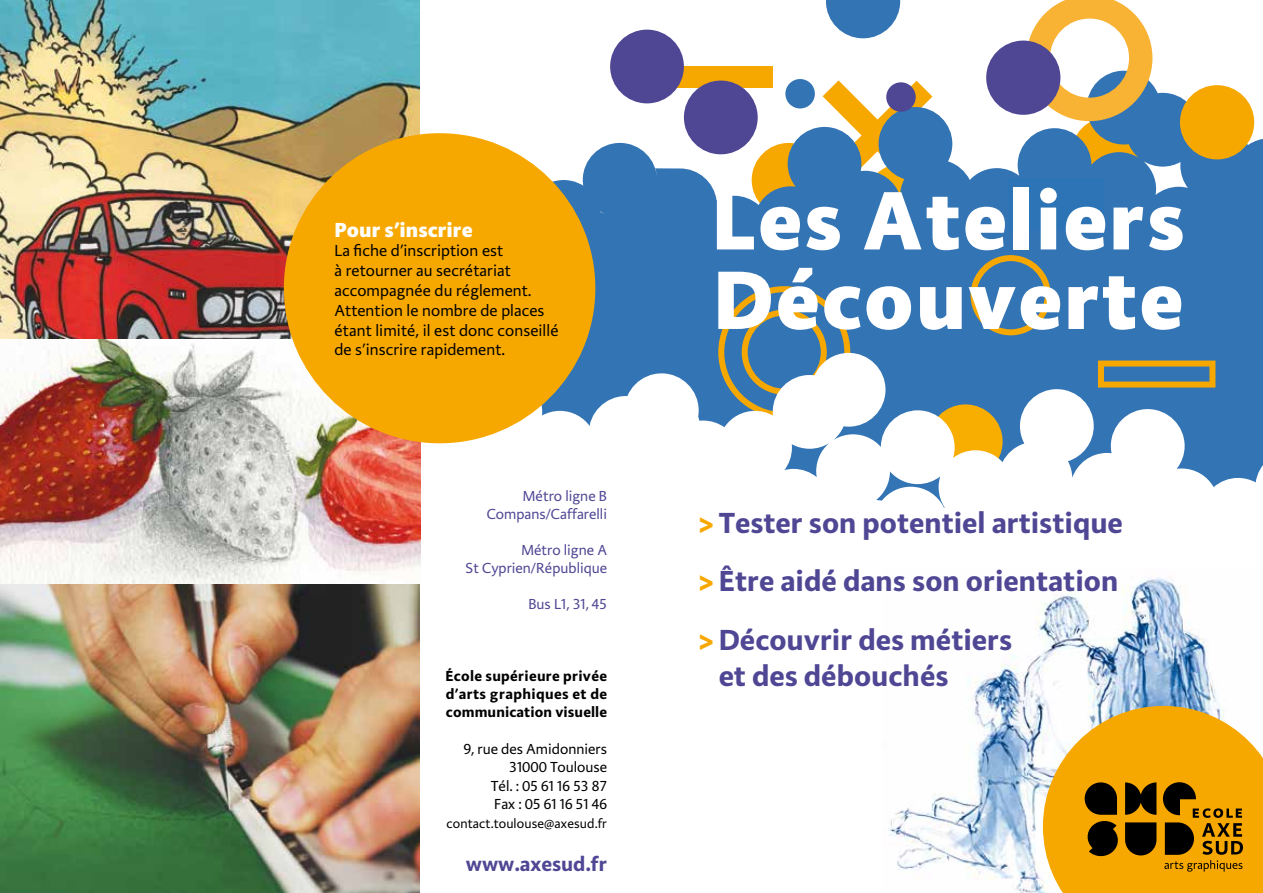
<style>
.page{position:relative;width:1263px;height:893px;background:#fff}
.page>*{position:absolute;margin:0;border:0;box-sizing:border-box;transform-origin:0 0}
.t1{font:900 85.5px/79.5px "Uma Sans";letter-spacing:.02em;color:#fff}
.t2{font:700 30px/58.5px "Uma Sans";color:#4f4794}
.t3{font:900 21px "Uma Sans";color:#fff}
.t4{font:700 21px "Uma Sans";color:#4f4794}
.t5{font:16.5px/19.8px "Uma Sans";letter-spacing:.005em;color:#000}
.t6{font:15px/18px "Uma Sans";color:#4f4794;text-align:right}
.t7{font:700 15px/18px "Uma Sans";letter-spacing:.02em;color:#000;text-align:justify}
.t8{font:15px/18.5px "Uma Sans";color:#000;text-align:right}
.t9{font:13.5px "Uma Sans";letter-spacing:.01em;color:#000}
.s1{font-weight:900;color:#f7a800}
</style>
<div class="page">
<svg style="left:424px;top:71px;width:839px;height:282px;fill:#3374b5"></svg>
<svg style="left:1026px;top:0;width:126px;height:121px"></svg>
<div style="left:661px;top:67px;width:112px;height:21px;background:#f7a800"></div>
<div style="left:684px;top:81px;width:74px;height:73px;background:#4f4794;border-radius:50%"></div>
<div style="left:610px;top:30px;width:74px;height:73px;background:#4f4794;border-radius:50%"></div>
<div style="left:886px;top:82px;width:30px;height:30px;background:#4f4794;border-radius:50%"></div>
<div style="left:785px;top:79px;width:30px;height:29px;background:#3374b5;border-radius:50%"></div>
<div style="left:986px;top:41px;width:74px;height:74px;background:#4f4794;border-radius:50%"></div>
<svg style="left:826px;top:0;width:74px;height:38px"></svg>
<div style="left:583px;top:143px;width:74px;height:74px;background:#3374b5;border-radius:50%"></div>
<div style="left:1023px;top:171px;width:78px;height:78px;background:#3374b5;border-radius:50%"></div>
<div style="left:526px;top:180px;width:75px;height:74px;background:#3374b5;border-radius:50%"></div>
<svg style="left:718px;top:286px;width:132px;height:67px;background:#5e7f8c"></svg>
<svg style="left:970px;top:255px;width:81px;height:80px;background:#5d7f8d"></svg>
<div style="left:1180px;top:85px;width:74px;height:74px;background:#f7a800;border-radius:50%"></div>
<svg style="left:512px;top:353px;width:751px;height:155px"></svg>
<div style="left:443px;top:408px;width:75px;height:74px;background:#fff;border-radius:50%"></div>
<div style="left:1008px;top:179px;width:95px;height:52px;background:#2c74b5"></div>
<img style="left:889px;top:577px;width:330px;height:316px">
<img style="left:0;top:584px;width:420px;height:309px">
<img style="left:0;top:338px;width:421px;height:246px">
<img style="left:0;top:0;width:420px;height:338px">
<div style="left:284px;top:133px;width:311px;height:310px;background:#f7a800;border-radius:50%"></div>
<svg style="left:1043px;top:706px;width:220px;height:187px;background:#d49b22"></svg>
<p class="t3" style="left:334px;top:218px;width:140px">Pour s’inscrire</p>
<p class="t5" style="left:334px;top:241px;width:226px">La fiche d’inscription est<br>à retourner au secrétariat accompagnée du réglement.<br>Attention le nombre de places étant limité, il est donc conseillé de s’inscrire rapidement.</p>
<p class="t6" style="left:487px;top:488px;width:122px">Métro ligne B<br>Compans/Caffarelli</p>
<p class="t6" style="left:466px;top:542px;width:143px">Métro ligne A<br>St Cyprien/République</p>
<p class="t6" style="left:528px;top:596px;width:80px">Bus L1, 31, 45</p>
<p class="t7" style="left:445px;top:667px;width:163px">École supérieure privée d’arts graphiques et de communication visuelle</p>
<p class="t8" style="left:464px;top:740px;width:145px">9, rue des Amidonniers<br>31000 Toulouse<br>Tél. : 05 61 16 53 87<br>Fax : 05 61 16 51 46</p>
<p class="t9" style="left:446px;top:816px;width:162px">contact.toulouse@axesud.fr</p>
<p class="t4" style="left:466px;top:852px;width:143px">www.axesud.fr</p>
<h1 class="t1" style="left:711px;top:182px;width:475px">Les Ateliers<br>Découverte</h1>
<h2 class="t2" style="left:698px;top:494px;width:426px"><span class="s1">&gt;</span>Tester son potentiel artistique <span class="s1">&gt;</span>être aidé dans son orientation <span class="s1">&gt;</span>Découvrir des métiers</h2>
<h2 class="t2" style="left:719px;top:647px;width:231px">et des débouchés</h2>
</div>
